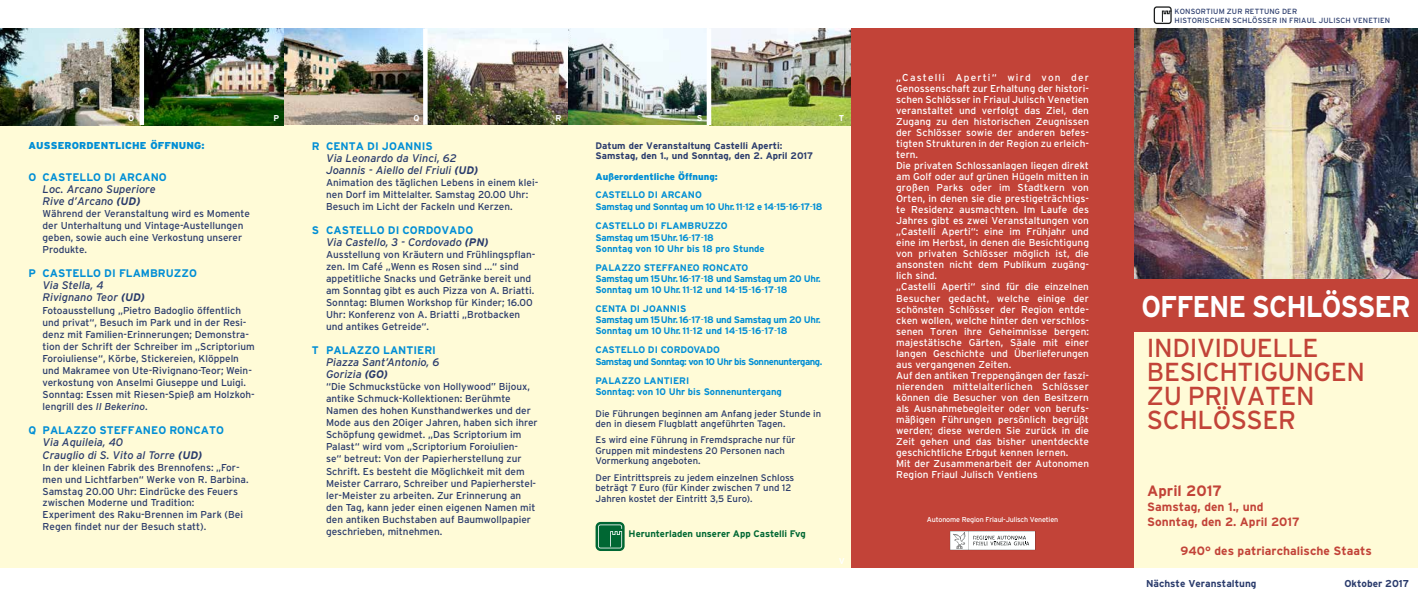
<style>
.page{position:relative;width:1418px;height:596px;background:#fff}
.page>*{position:absolute;margin:0;border:0;box-sizing:border-box;transform-origin:0 0}
.t1{font:700 30px "Interstate";letter-spacing:-.035em;color:#feffff;scale:.91 1}
.t2{font:26px/24px "Interstate";letter-spacing:-.015em;color:#c24338}
.t3{font:700 15px "Interstate";color:#c24338}
.t4{font:700 12px/15px "Interstate";color:#c24338}
.t5{font:italic 11px/12px "Interstate";color:#2a3b6c}
.t6{font:700 11px "Interstate";color:#008ed5}
.t7{font:10px/12px "Interstate";color:#2a3b6c}
.t8{font:10px/11px "Interstate";color:#feffff}
.t9{font:700 10px "Interstate";color:#2a3b6c}
.t10{font:900 10px "Interstate";letter-spacing:.015em;color:#008ed5}
.t11{font:9.5px/10.5px "Interstate";color:#2a3b6c}
.t12{font:700 9.5px/11.5px "Interstate";letter-spacing:-.025em;color:#008ed5}
.t13{font:700 9.5px/11.5px "Interstate";letter-spacing:-.005em;color:#008ed5}
.t14{font:700 9.5px/10.5px "Interstate";color:#2a3b6c}
.t15{font:700 9.5px/11.5px "Interstate";letter-spacing:-.05em;color:#008ed5}
.t16{font:700 9.5px/19px "Interstate";color:#008ed5}
.t17{font:700 9.5px "Interstate";color:#006733}
.t18{font:900 9.5px "Interstate";color:#008ed5}
.t19{font:700 8.5px "Interstate";color:#feffff}
.t20{font:7.5px/9px "Interstate";letter-spacing:.015em;color:#2a3b6c}
.t21{font:7.1px "Interstate";letter-spacing:-.025em;color:#feffff}
.s1{font-weight:700}
.s2{font-style:italic}
.s3{font-weight:700;font-style:normal;color:#008ed5}
.s4{font-weight:300}
</style>
<div class="page">
<div style="left:850px;top:28px;width:284px;height:539px;background:#c24338"></div>
<svg style="left:950px;top:531px;width:85px;height:18px;background:#e2e3e3"></svg>
<img style="left:1134px;top:28px;width:283px;height:251px">
<div style="left:1134px;top:332px;width:283px;height:235px;background:#fffbd7"></div>
<div style="left:1134px;top:279px;width:283px;height:53px;background:#c24338"></div>
<svg style="left:1153px;top:6px;width:18px;height:18px"></svg>
<img style="left:0;top:28px;width:706px;height:97px">
<div style="left:567px;top:125px;width:283px;height:442px;background:#fffbd7"></div>
<div style="left:283px;top:125px;width:284px;height:442px;background:#fffbd7"></div>
<div style="left:0;top:125px;width:283px;height:442px;background:#fffbd7"></div>
<img style="left:711px;top:28px;width:139px;height:97px">
<svg style="left:423px;top:28px;width:4px;height:97px"></svg>
<div style="left:139px;top:28px;width:5px;height:97px;background:#feffff"></div>
<svg style="left:595px;top:521px;width:29px;height:29px"></svg>
<svg style="left:598px;top:524px;width:24px;height:24px"></svg>
<p class="t19" style="left:128px;top:114px;width:8px">O</p>
<p class="t19" style="left:273px;top:113px;width:7px">P</p>
<p class="t10" style="left:28px;top:140px;width:178px">AUSSERORDENTLICHE ÖFFNUNG:</p>
<p class="t6" style="left:28px;top:171px;width:140px">O CASTELLO DI ARCANO</p>
<p class="t5" style="left:43px;top:183px;width:115px">Loc. Arcano Superiore<br>Rive d’Arcano <span class="s1">(UD)</span></p>
<p class="t7" style="left:43px;top:208px;width:209px">Während der Veranstaltung wird es Momente der Unterhaltung und Vintage-Austellungen geben, sowie auch eine Verkostung unserer Produkte.</p>
<p class="t6" style="left:28px;top:267px;width:170px">P CASTELLO DI FLAMBRUZZO</p>
<p class="t5" style="left:43px;top:279px;width:104px">Via Stella, 4<br>Rivignano Teor <span class="s1">(UD)</span></p>
<p class="t7" style="left:43px;top:304px;width:214px">Fotoausstellung „Pietro Badoglio öffentlich und privat“, Besuch im Park und in der Resi&shy;denz mit Familien-Erinnerungen; Demonstra&shy;tion der Schrift der Schreiber im „Scriptorium Foroiuliense“, Körbe, Stickereien, Klöppeln und Makramee von Ute-Rivignano-Teor; Wein&shy;verkostung von Anselmi Giuseppe und Luigi.<br>Sonntag: Essen mit Riesen-Spieß am Holzkoh&shy;lengrill des <span class="s2">II Bekerino</span>.</p>
<p class="t6" style="left:28px;top:423px;width:197px">Q PALAZZO STEFFANEO RONCATO</p>
<p class="t5" style="left:43px;top:435px;width:161px;line-height:13px">Via Aquileia, 40<br>Crauglio di S. Vito al Torre <span class="s1">(UD)</span></p>
<p class="t7" style="left:43px;top:461px;width:207px">In der kleinen Fabrik des Brennofens: „For&shy;men und Lichtfarben“ Werke von R. Barbina.<br>Samstag 20.00 Uhr: Eindrücke des Feuers zwischen Moderne und Tradition:<br>Experiment des Raku-Brennen im Park (Bei Regen findet nur der Besuch statt).</p>
<p class="t19" style="left:413px;top:114px;width:8px">Q</p>
<p class="t19" style="left:555px;top:114px;width:8px">R</p>
<p class="t19" style="left:697px;top:114px;width:7px">S</p>
<p class="t19" style="left:839px;top:114px;width:7px">T</p>
<p class="t6" style="left:312px;top:140px;width:122px">R CENTA DI JOANNIS</p>
<p class="t5" style="left:326px;top:152px;width:154px">Via Leonardo da Vinci, 62<br>Joannis - Aiello del Friuli <span class="s1">(UD)</span></p>
<p class="t7" style="left:326px;top:176px;width:214px">Animation des täglichen Lebens in einem klei&shy;nen Dorf im Mittelalter. Samstag 20.00 Uhr:<br>Besuch im Licht der Fackeln und Kerzen.</p>
<p class="t5" style="left:326px;top:224px;width:164px;text-indent:-14px"><span class="s3">S CASTELLO DI CORDOVADO<br></span>Via Castello, 3 - Cordovado <span class="s1">(PN)</span></p>
<p class="t7" style="left:326px;top:248px;width:211px">Ausstellung von Kräutern und Frühlingspflan&shy;zen. Im Café „Wenn es Rosen sind ...“ sind appetitliche Snacks und Getränke bereit und am Sonntag gibt es auch Pizza von A. Briatti.<br>Sonntag: Blumen Workshop für Kinder; 16.00<br>Uhr: Konferenz von A. Briatti „Brotbacken und antikes Getreide“.</p>
<p class="t6" style="left:312px;top:344px;width:125px">T PALAZZO LANTIERI</p>
<p class="t5" style="left:326px;top:356px;width:115px">Piazza Sant’Antonio, 6<br>Gorizia <span class="s1">(GO)</span></p>
<p class="t7" style="left:326px;top:380px;width:213px">“Die Schmuckstücke von Hollywood” Bijoux, antike Schmuck-Kollektionen: Berühmte Namen des hohen Kunsthandwerkes und der Mode aus den 20iger Jahren, haben sich ihrer Schöpfung gewidmet. „Das Scriptorium im Palast“ wird vom „Scriptorium Foroiulien-<br>se“ betreut: Von der Papierherstellung zur Schrift. Es besteht die Möglichkeit mit dem Meister Carraro, Schreiber und Papierherstel&shy;ler-Meister zu arbeiten. Zur Erinnerung an den Tag, kann jeder einen eigenen Namen mit den antiken Buchstaben auf Baumwollpapier geschrieben, mitnehmen.</p>
<p class="t14" style="left:595px;top:140px;width:219px">Datum der Veranstaltung Castelli Aperti:<br>Samstag, den 1., und Sonntag, den 2. April 2017</p>
<p class="t18" style="left:595px;top:171px;width:124px">Außerordentliche Öffnung:</p>
<p class="t12" style="left:595px;top:189px;width:228px">CASTELLO DI ARCANO<br>Samstag und Sonntag um 10 Uhr.11<span class="s4">-</span>12 e 14<span class="s4">-</span>15<span class="s4">-</span>16<span class="s4">-</span>17<span class="s4">-</span>18</p>
<p class="t13" style="left:595px;top:220px;width:171px">CASTELLO DI FLAMBRUZZO<br>Samstag um 15Uhr. 16<span class="s4">-</span>17<span class="s4">-</span>18<br>Sonntag von 10 Uhr bis 18 pro Stunde</p>
<p class="t12" style="left:595px;top:262px;width:227px;line-height:10.5px">PALAZZO STEFFANEO RONCATO<br>Samstag um 15Uhr. 16<span class="s4">-</span>17<span class="s4">-</span>18 und Samstag um 20 Uhr.</p>
<p class="t16" style="left:595px;top:280px;width:193px">Sonntag um 10 Uhr. 11<span class="s4">-</span>12 und 14<span class="s4">-</span>15<span class="s4">-</span>16<span class="s4">-</span>17<span class="s4">-</span>18<br>CENTA DI JOANNIS</p>
<p class="t12" style="left:595px;top:313px;width:227px">Samstag um 15Uhr. 16<span class="s4">-</span>17<span class="s4">-</span>18 und Samstag um 20 Uhr.<br>Sonntag um 10 Uhr. 11<span class="s4">-</span>12 und 14<span class="s4">-</span>15<span class="s4">-</span>16<span class="s4">-</span>17<span class="s4">-</span>18</p>
<p class="t15" style="left:595px;top:344px;width:228px">CASTELLO DI CORDOVADO<br>Samstag und Sonntag: von 10 Uhr bis Sonnenuntergang.</p>
<p class="t13" style="left:595px;top:374px;width:188px">PALAZZO LANTIERI<br>Sonntag: von 10 Uhr bis Sonnenuntergang</p>
<p class="t11" style="left:595px;top:408px;width:227px">Die Führungen beginnen am Anfang jeder Stunde in den in diesem Flugblatt angeführten Tagen.</p>
<p class="t11" style="left:595px;top:434px;width:201px">Es wird eine Führung in Fremdsprache nur für<br>Gruppen mit mindestens 20 Personen nach<br>Vormerkung angeboten.</p>
<p class="t11" style="left:595px;top:471px;width:200px">Der Eintrittspreis zu jedem einzelnen Schloss beträgt 7 Euro (für Kinder zwischen 7 und 12<br>Jahren kostet der Eintritt 3,5 Euro).</p>
<p class="t17" style="left:628px;top:527px;width:179px">Herunterladen unserer App Castelli Fvg</p>
<p class="t19" style="left:839px;top:556px;width:8px">V</p>
<p class="t8" style="left:896px;top:72px;width:194px">„Castelli Aperti“ wird von der Genossenschaft zur Erhaltung der histori&shy;schen Schlösser in Friaul Julisch Venetien veranstaltet und verfolgt das Ziel, den Zugang zu den historischen Zeugnissen der Schlösser sowie der anderen befes&shy;tigten Strukturen in der Region zu erleich&shy;tern.<br>Die privaten Schlossanlagen liegen direkt am Golf oder auf grünen Hügeln mitten in großen Parks oder im Stadtkern von Orten, in denen sie die prestigeträchtigs&shy;te Residenz ausmachten. Im Laufe des Jahres gibt es zwei Veranstaltungen von „Castelli Aperti“: eine im Frühjahr und eine im Herbst, in denen die Besichtigung von privaten Schlösser möglich ist, die ansonsten nicht dem Publikum zugäng&shy;lich sind.<br>„Castelli Aperti“ sind für die einzelnen Besucher gedacht, welche einige der schönsten Schlösser der Region entde&shy;cken wollen, welche hinter den verschlos&shy;senen Toren ihre Geheimnisse bergen: majestätische Gärten, Säale mit einer langen Geschichte und Überlieferungen aus vergangenen Zeiten.<br>Auf den antiken Treppengängen der faszi&shy;nierenden mittelalterlichen Schlösser können die Besucher von den Besitzern als Ausnahmebegleiter oder von berufs&shy;mäßigen Führungen persönlich begrüßt werden; diese werden Sie zurück in die Zeit gehen und das bisher unentdeckte geschichtliche Erbgut kennen lernen.<br>Mit der Zusammenarbeit der Autonomen Region Friaul Julisch Ventiens</p>
<p class="t21" style="left:927px;top:515px;width:133px">Autonome Region Friaul-Julisch Venetien</p>
<p class="t20" style="left:1174px;top:7px;width:217px">KONSORTIUM ZUR RETTUNG DER<br>HISTORISCHEN SCHLÖSSER IN FRIAUL JULISCH VENETIEN</p>
<h1 class="t1" style="left:1141px;top:289px;width:297px">OFFENE SCHLÖSSER</h1>
<h2 class="t2" style="left:1146px;top:335px;width:219px">INDIVIDUELLE<br>BESICHTIGUNGEN<br>ZU PRIVATEN<br>SCHLÖSSER</h2>
<h3 class="t3" style="left:1147px;top:482px;width:76px">April 2017</h3>
<p class="t4" style="left:1147px;top:499px;width:154px">Samstag, den 1., und<br>Sonntag, den 2. April 2017</p>
<p class="t4" style="left:1180px;top:543px;width:193px">940° des patriarchalische Staats</p>
<p class="t9" style="left:1145px;top:577px;width:112px">Nächste Veranstaltung</p>
<p class="t9" style="left:1344px;top:578px;width:66px">Oktober 2017</p>
</div>
